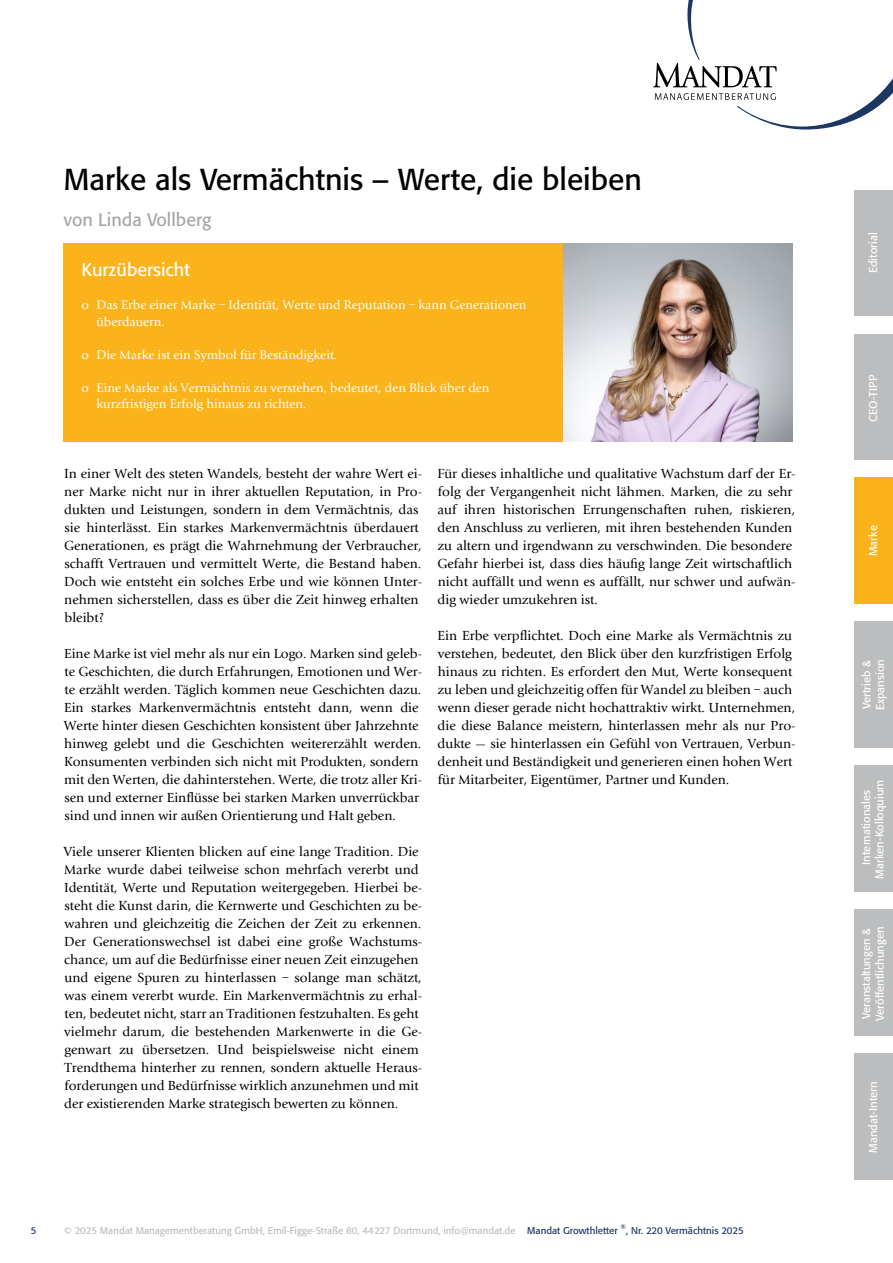
<style>
.page{position:relative;width:893px;height:1263px;background:#fff}
.page>*{position:absolute;margin:0;border:0;box-sizing:border-box;transform-origin:0 0}
.t1{font:30px "Formata";color:#000}
.t2{font:18px "Formata";color:#a8a8a7}
.t3{font:18px "Formata";color:#fff}
.t4{font:13.5px/18px "Giovanni EF";color:#000}
.t5{font:12.75px/16.5px "Giovanni EF";color:#fff}
.t6{font:11.25px/13.5px "Formata";color:#fff}
.t7{font:9.75px "Formata";color:#bcbdbe}
.t8{font:9.75px "Formata";color:#1d3764}
.t9{font:6.75px "Formata";color:#1d3764}
.s1{color:#1d3764}
</style>
<div class="page">
<div style="left:855px;top:190px;width:38px;height:125px;background:#bcbdbe"></div>
<div style="left:855px;top:766px;width:38px;height:126px;background:#bcbdbe"></div>
<div style="left:855px;top:1054px;width:38px;height:126px;background:#bcbdbe"></div>
<div style="left:855px;top:334px;width:38px;height:125px;background:#bcbdbe"></div>
<div style="left:855px;top:622px;width:38px;height:126px;background:#bcbdbe"></div>
<svg style="left:653px;top:0;width:240px;height:130px"></svg>
<div style="left:855px;top:910px;width:38px;height:126px;background:#bcbdbe"></div>
<div style="left:64px;top:244px;width:499px;height:198px;background:#fab31a"></div>
<img style="left:563px;top:244px;width:230px;height:198px">
<div style="left:855px;top:478px;width:38px;height:126px;background:#fab31a"></div>
<h1 class="t1" style="left:64px;top:161px;width:580px">Marke als Vermächtnis – Werte, die bleiben</h1>
<h2 class="t2" style="left:64px;top:208px;width:149px">von Linda Vollberg</h2>
<h2 class="t3" style="left:82px;top:259px;width:110px">Kurzübersicht</h2>
<p class="t5" style="left:97px;top:297px;width:431px;text-indent:-15px">o Das Erbe einer Marke – Identität, Werte und Reputation – kann Generationen überdauern.</p>
<p class="t5" style="left:82px;top:346px;width:257px">o Die Marke ist ein Symbol für Beständigkeit.</p>
<p class="t5" style="left:97px;top:379px;width:395px;text-indent:-15px">o Eine Marke als Vermächtnis zu verstehen, bedeutet, den Blick über den kurzfristigen Erfolg hinaus zu richten.</p>
<p class="t4" style="left:64px;top:464px;width:360px">In einer Welt des steten Wandels, besteht der wahre Wert ei&shy;ner Marke nicht nur in ihrer aktuellen Reputation, in Pro&shy;dukten und Leistungen, sondern in dem Vermächtnis, das sie hinterlässt. Ein starkes Markenvermächtnis überdauert Generationen, es prägt die Wahrnehmung der Verbraucher, schafft Vertrauen und vermittelt Werte, die Bestand haben.<br>Doch wie entsteht ein solches Erbe und wie können Unter&shy;nehmen sicherstellen, dass es über die Zeit hinweg erhalten bleibt?</p>
<p class="t4" style="left:64px;top:644px;width:360px">Eine Marke ist viel mehr als nur ein Logo. Marken sind geleb&shy;te Geschichten, die durch Erfahrungen, Emotionen und Wer&shy;te erzählt werden. Täglich kommen neue Geschichten dazu.<br>Ein starkes Markenvermächtnis entsteht dann, wenn die Werte hinter diesen Geschichten konsistent über Jahrzehnte hinweg gelebt und die Geschichten weitererzählt werden.<br>Konsumenten verbinden sich nicht mit Produkten, sondern mit den Werten, die dahinterstehen. Werte, die trotz aller Kri&shy;sen und externer Einflüsse bei starken Marken unverrückbar sind und innen wir außen Orientierung und Halt geben.</p>
<p class="t4" style="left:64px;top:842px;width:360px">Viele unserer Klienten blicken auf eine lange Tradition. Die Marke wurde dabei teilweise schon mehrfach vererbt und Identität, Werte und Reputation weitergegeben. Hierbei be&shy;steht die Kunst darin, die Kernwerte und Geschichten zu be&shy;wahren und gleichzeitig die Zeichen der Zeit zu erkennen.<br>Der Generationswechsel ist dabei eine große Wachstums&shy;chance, um auf die Bedürfnisse einer neuen Zeit einzugehen und eigene Spuren zu hinterlassen – solange man schätzt, was einem vererbt wurde. Ein Markenvermächtnis zu erhal&shy;ten, bedeutet nicht, starr an Traditionen festzuhalten. Es geht vielmehr darum, die bestehenden Markenwerte in die Ge&shy;genwart zu übersetzen. Und beispielsweise nicht einem Trendthema hinterher zu rennen, sondern aktuelle Heraus&shy;forderungen und Bedürfnisse wirklich anzunehmen und mit der existierenden Marke strategisch bewerten zu können.</p>
<p class="t4" style="left:437px;top:464px;width:360px">Für dieses inhaltliche und qualitative Wachstum darf der Er&shy;folg der Vergangenheit nicht lähmen. Marken, die zu sehr auf ihren historischen Errungenschaften ruhen, riskieren, den Anschluss zu verlieren, mit ihren bestehenden Kunden zu altern und irgendwann zu verschwinden. Die besondere Gefahr hierbei ist, dass dies häufig lange Zeit wirtschaftlich nicht auffällt und wenn es auffällt, nur schwer und aufwän&shy;dig wieder umzukehren ist.</p>
<p class="t4" style="left:437px;top:626px;width:360px">Ein Erbe verpflichtet. Doch eine Marke als Vermächtnis zu verstehen, bedeutet, den Blick über den kurzfristigen Erfolg hinaus zu richten. Es erfordert den Mut, Werte konsequent zu leben und gleichzeitig offen für Wandel zu bleiben – auch wenn dieser gerade nicht hochattraktiv wirkt. Unternehmen, die diese Balance meistern, hinterlassen mehr als nur Pro&shy;dukte — sie hinterlassen ein Gefühl von Vertrauen, Verbun&shy;denheit und Beständigkeit und generieren einen hohen Wert für Mitarbeiter, Eigentümer, Partner und Kunden.</p>
<p class="t8" style="left:31px;top:1225px;width:7px">5</p>
<p class="t7" style="left:64px;top:1224px;width:555px">© 2025 Mandat Managementberatung GmbH, Emil-Figge-Straße 80, 44227 Dortmund, info@mandat.de <span class="s1">Mandat Growthletter</span></p>
<p class="t9" style="left:621px;top:1223px;width:7px">®</p>
<p class="t8" style="left:626px;top:1224px;width:119px">, Nr. 220 Vermächtnis 2025</p>
<p class="t6" style="left:866px;top:273px;width:42px;rotate:-90deg">Editorial</p>
<p class="t6" style="left:866px;top:422px;width:49px;rotate:-90deg">CEO-TIPP</p>
<p class="t6" style="left:866px;top:556px;width:32px;rotate:-90deg">Marke</p>
<p class="t6" style="left:860px;top:710px;width:53px;rotate:-90deg">Vertrieb &amp;<br>Expansion</p>
<p class="t6" style="left:859px;top:879px;width:101px;text-align:center;rotate:-90deg">Internationales<br>Marken-Kolloquium</p>
<p class="t6" style="left:859px;top:1021px;width:95px;rotate:-90deg">Veranstaltungen &amp;<br>Veröffentlichungen</p>
<p class="t6" style="left:866px;top:1152px;width:73px;rotate:-90deg">Mandat-Intern</p>
</div>
